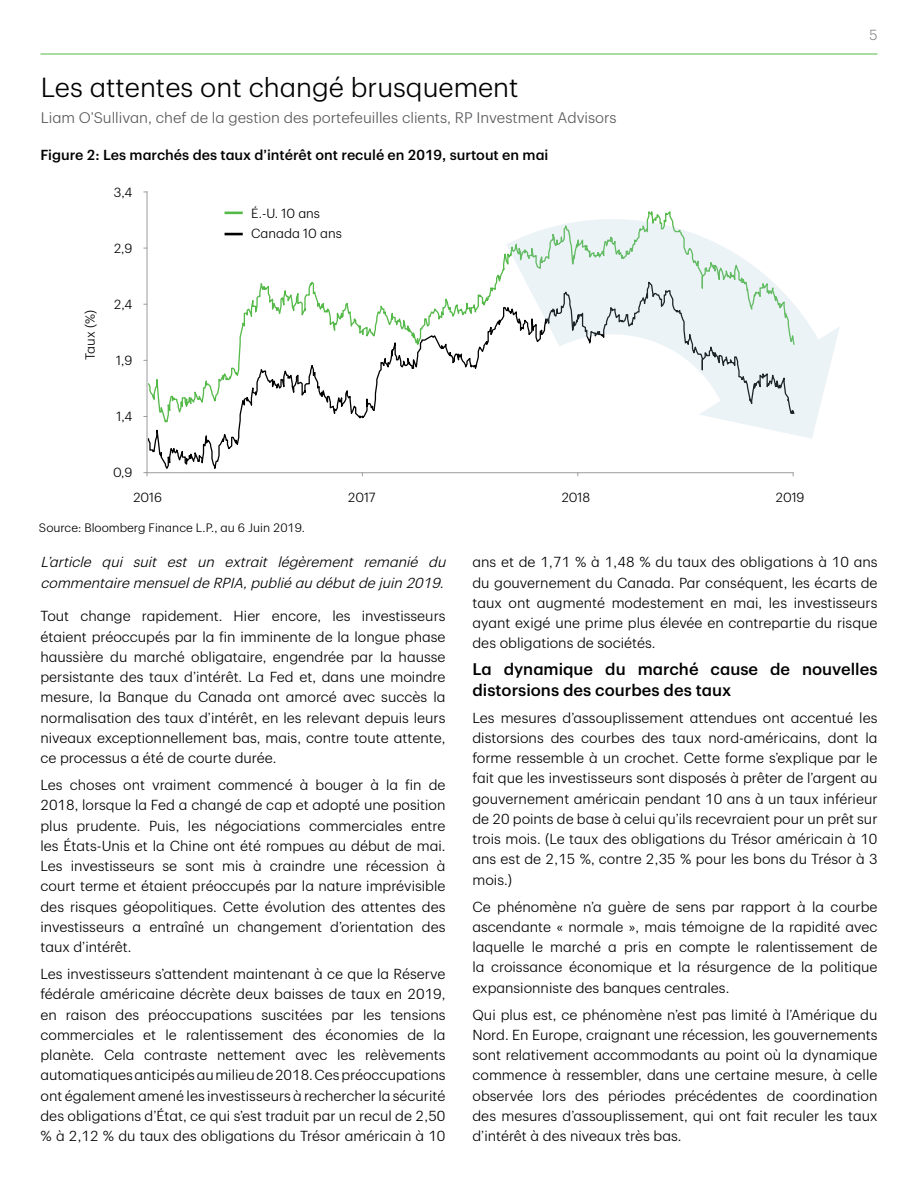
<style>
.page{position:relative;width:918px;height:1188px;background:#fff}
.page>*{position:absolute;margin:0;border:0;box-sizing:border-box;transform-origin:0 0}
.t1{font:300 27px "TD Graphik";color:#000}
.t2{font:500 16.5px/20.2px "TD Graphik";color:#000}
.t3{font:300 15px "TD Graphik";color:#58595b}
.t4{font:300 14.25px/20.2px "TD Graphik";color:#000;text-align:justify}
.t5{font:italic 300 14.25px/20.2px "TD Graphik";color:#000}
.t6{font:500 14.25px "TD Graphik";color:#000}
.t7{font:300 14.25px "TD Graphik";color:#6d6e71}
.t8{font:300 13.05px "TD Graphik";color:#000}
.t9{font:300 12px "TD Graphik";color:#000}
</style>
<div class="page">
<hr style="left:40px;top:54px;width:838px;height:1px;background:#54b948">
<hr style="left:147px;top:191px;width:1px;height:282px;background:#9d9b9f">
<svg style="left:143px;top:472px;width:5px;height:4px"></svg>
<svg style="left:148px;top:279px;width:646px;height:196px"></svg>
<svg style="left:506px;top:219px;width:334px;height:220px;fill:#ecf3f7"></svg>
<h1 class="t1" style="left:41px;top:67px;width:479px">Les attentes ont changé brusquement</h1>
<p class="t3" style="left:41px;top:107px;width:577px">Liam O’Sullivan, chef de la gestion des portefeuilles clients, RP Investment Advisors</p>
<p class="t6" style="left:40px;top:144px;width:509px">Figure 2: Les marchés des taux d’intérêt ont reculé en 2019, surtout en mai</p>
<p class="t8" style="left:114px;top:183px;width:20px">3,4</p>
<p class="t8" style="left:114px;top:239px;width:20px">2,9</p>
<p class="t8" style="left:81px;top:360px;width:52px;rotate:-90deg">Taux (%)</p>
<p class="t8" style="left:114px;top:295px;width:20px">2,4</p>
<p class="t8" style="left:116px;top:351px;width:18px">1,9</p>
<p class="t8" style="left:251px;top:203px;width:70px">É.-U. 10 ans</p>
<p class="t8" style="left:251px;top:224px;width:92px">Canada 10 ans</p>
<p class="t8" style="left:116px;top:407px;width:17px">1,4</p>
<p class="t8" style="left:113px;top:463px;width:21px">0,9</p>
<p class="t8" style="left:134px;top:487px;width:30px">2016</p>
<p class="t8" style="left:348px;top:487px;width:29px">2017</p>
<p class="t8" style="left:562px;top:487px;width:30px">2018</p>
<p class="t8" style="left:776px;top:487px;width:30px">2019</p>
<p class="t9" style="left:39px;top:519px;width:268px">Source: Bloomberg Finance L.P., au 6 Juin 2019.</p>
<p class="t7" style="left:870px;top:25px;width:9px">5</p>
<p class="t5" style="left:40px;top:551px;width:411px">L’article qui suit est un extrait légèrement remanié du commentairemensueldeRPIA,publiéau débutdejuin 2019.</p>
<p class="t4" style="left:40px;top:605px;width:407px">Tout change rapidement. Hier encore, les investisseurs étaient préoccupés par la fin imminente de la longue phase haussière du marché obligataire, engendrée par la hausse persistante des taux d’intérêt. La Fed et, dans une moindre mesure, la Banque du Canada ont amorcé avec succès la normalisation des taux d’intérêt, en les relevant depuis leurs niveaux exceptionnellement bas, mais, contre toute attente, ce processus a été de courte durée.</p>
<p class="t4" style="left:40px;top:774px;width:407px">Les choses ont vraiment commencé à bouger à la fin de 2018, lorsque la Fed a changé de cap et adopté une position plus prudente. Puis, les négociations commerciales entre les États-Unis et la Chine ont été rompues au début de mai.<br>Les investisseurs se sont mis à craindre une récession à court terme et étaient préoccupés par la nature imprévisible des risques géopolitiques. Cette évolution des attentes des investisseurs a entraîné un changement d’orientation des taux d’intérêt.</p>
<p class="t4" style="left:40px;top:963px;width:407px">Les investisseurs s’attendent maintenant à ce que la Réserve fédérale américaine décrète deux baisses de taux en 2019, en raison des préoccupations suscitées par les tensions commerciales et le ralentissement des économies de la planète. Cela contraste nettement avec les relèvements automatiques anticipés au milieu de 2018. Ces préoccupations ont également amené les investisseurs à rechercher la sécurité des obligations d’État, ce qui s’est traduit par un recul de 2,50 % à 2,12 % du taux des obligations du Trésor américain à 10</p>
<p class="t4" style="left:473px;top:551px;width:407px">ans et de 1,71 % à 1,48 % du taux des obligations à 10 ans du gouvernement du Canada. Par conséquent, les écarts de taux ont augmenté modestement en mai, les investisseurs ayant exigé une prime plus élevée en contrepartie du risque des obligations de sociétés.</p>
<p class="t2" style="left:472px;top:658px;width:407px">La dynamique du marché cause de nouvelles distorsions des courbes des taux</p>
<p class="t4" style="left:472px;top:706px;width:407px">Les mesures d’assouplissement attendues ont accentué les distorsions des courbes des taux nord-américains, dont la forme ressemble à un crochet. Cette forme s’explique par le fait que les investisseurs sont disposés à prêter de l’argent au gouvernement américain pendant 10 ans à un taux inférieur de 20 points de base à celui qu’ils recevraient pour un prêt sur trois mois. (Le taux des obligations du Trésor américain à 10 ans est de 2,15 %, contre 2,35 % pour les bons du Trésor à 3 mois.)</p>
<p class="t4" style="left:472px;top:895px;width:407px">Ce phénomène n’a guère de sens par rapport à la courbe ascendante « normale », mais témoigne de la rapidité avec laquelle le marché a pris en compte le ralentissement de la croissance économique et la résurgence de la politique expansionniste des banques centrales.</p>
<p class="t4" style="left:472px;top:1003px;width:407px">Qui plus est, ce phénomène n’est pas limité à l’Amérique du Nord. En Europe, craignant une récession, les gouvernements sont relativement accommodants au point où la dynamique commence à ressembler, dans une certaine mesure, à celle observée lors des périodes précédentes de coordination des mesures d’assouplissement, qui ont fait reculer les taux d’intérêt à des niveaux très bas.</p>
</div>
